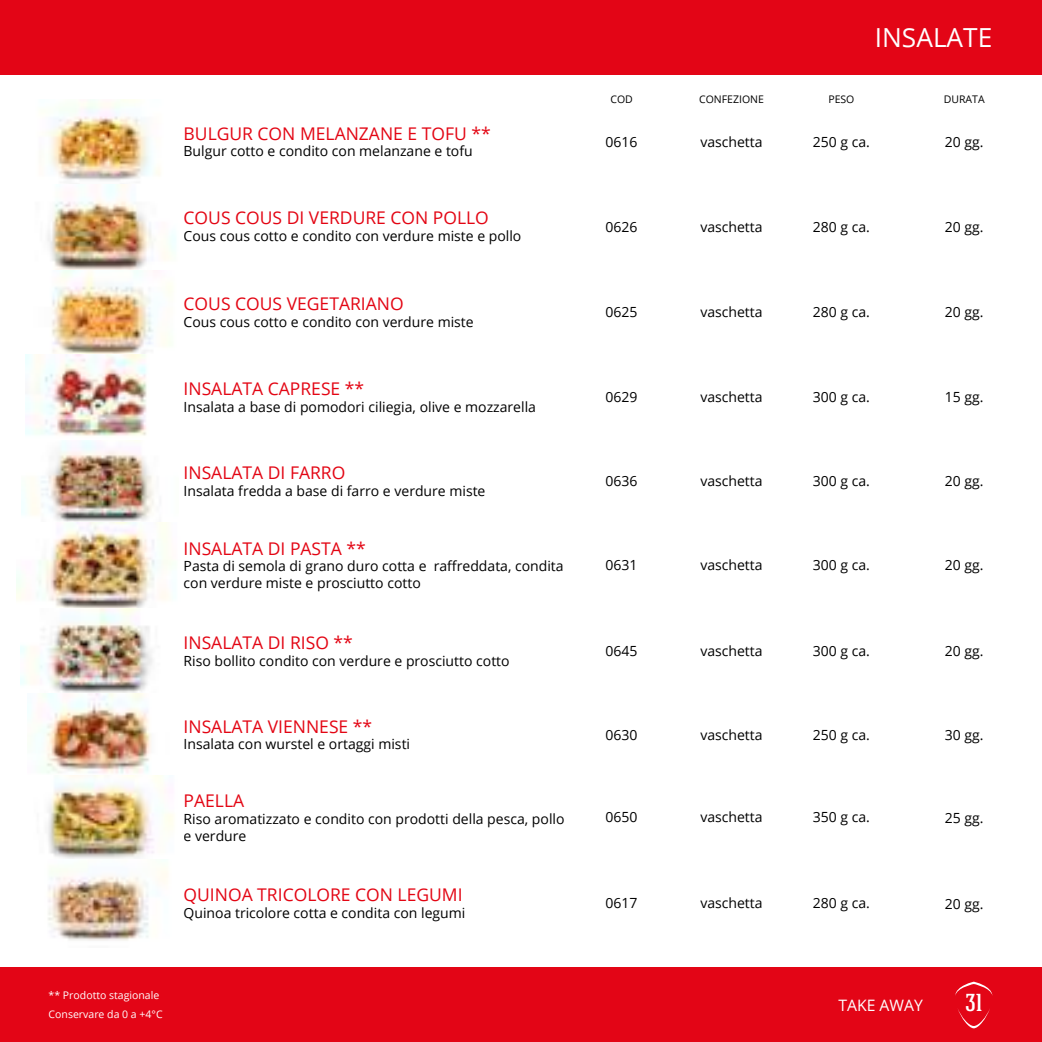
<style>
.page{position:relative;width:1042px;height:1042px;background:#fff}
.page>*{position:absolute;margin:0;border:0;box-sizing:border-box;transform-origin:0 0}
.t1{font:26.25px "Open Sans";color:#fff}
.t2{font:500 24.5px "Hagin Caps";color:#fff}
.t3{font:17.5px "Open Sans";color:#e30513}
.t4{font:15.75px "Open Sans";color:#fff}
.t5{font:14px/16.8px "Open Sans";color:#000}
.t6{font:10.5px "Open Sans";color:#fff}
.t7{font:10.5px "Open Sans";color:#000}
</style>
<div class="page">
<div style="left:0;top:0;width:1042px;height:74px;background:#e30516"></div>
<div style="left:0;top:967px;width:1042px;height:75px;background:#e30516"></div>
<svg style="left:958px;top:1009px;width:32px;height:19px"></svg>
<svg style="left:955px;top:981px;width:37px;height:15px"></svg>
<img style="left:17px;top:521px;width:155px;height:87px">
<img style="left:25px;top:269px;width:147px;height:86px">
<img style="left:22px;top:440px;width:132px;height:81px">
<img style="left:47px;top:184px;width:129px;height:85px">
<img style="left:48px;top:99px;width:112px;height:82px">
<img style="left:20px;top:608px;width:133px;height:85px">
<img style="left:25px;top:355px;width:122px;height:81px">
<img style="left:27px;top:693px;width:125px;height:81px">
<img style="left:48px;top:775px;width:126px;height:84px">
<img style="left:48px;top:867px;width:120px;height:74px">
<p class="t3" style="left:184px;top:121px;width:309px">BULGUR CON MELANZANE E TOFU **</p>
<p class="t5" style="left:184px;top:142px;width:291px">Bulgur cotto e condito con melanzane e tofu</p>
<p class="t3" style="left:184px;top:206px;width:307px">COUS COUS DI VERDURE CON POLLO</p>
<p class="t5" style="left:184px;top:227px;width:339px">Cous cous cotto e condito con verdure miste e pollo</p>
<p class="t3" style="left:184px;top:292px;width:222px">COUS COUS VEGETARIANO</p>
<p class="t5" style="left:184px;top:313px;width:292px">Cous cous cotto e condito con verdure miste</p>
<p class="t3" style="left:184px;top:377px;width:182px">INSALATA CAPRESE **</p>
<p class="t5" style="left:184px;top:398px;width:354px">Insalata a base di pomodori ciliegia, olive e mozzarella</p>
<p class="t3" style="left:184px;top:460px;width:163px">INSALATA DI FARRO</p>
<p class="t5" style="left:184px;top:482px;width:303px">Insalata fredda a base di farro e verdure miste</p>
<p class="t3" style="left:184px;top:536px;width:184px">INSALATA DI PASTA **</p>
<p class="t5" style="left:184px;top:557px;width:382px">Pasta di semola di grano duro cotta e raffreddata, condita con verdure miste e prosciutto cotto</p>
<p class="t3" style="left:184px;top:630px;width:171px">INSALATA DI RISO **</p>
<p class="t5" style="left:184px;top:652px;width:328px">Riso bollito condito con verdure e prosciutto cotto</p>
<p class="t3" style="left:184px;top:714px;width:190px">INSALATA VIENNESE **</p>
<p class="t5" style="left:184px;top:735px;width:228px">Insalata con wurstel e ortaggi misti</p>
<p class="t3" style="left:184px;top:788px;width:62px">PAELLA</p>
<p class="t5" style="left:184px;top:810px;width:382px">Riso aromatizzato e condito con prodotti della pesca, pollo e verdure</p>
<p class="t3" style="left:184px;top:883px;width:280px">QUINOA TRICOLORE CON LEGUMI</p>
<p class="t5" style="left:184px;top:904px;width:283px">Quinoa tricolore cotta e condita con legumi</p>
<p class="t6" style="left:49px;top:988px;width:112px">** Prodotto stagionale</p>
<p class="t6" style="left:49px;top:1007px;width:116px">Conservare da 0 a +4°C</p>
<h1 class="t1" style="left:875px;top:19px;width:119px">INSALATE</h1>
<p class="t7" style="left:610px;top:92px;width:24px">COD</p>
<p class="t7" style="left:699px;top:92px;width:66px">CONFEZIONE</p>
<p class="t7" style="left:828px;top:92px;width:28px">PESO</p>
<p class="t7" style="left:944px;top:92px;width:42px">DURATA</p>
<p class="t5" style="left:605px;top:133px;width:34px">0616</p>
<p class="t5" style="left:605px;top:218px;width:34px">0626</p>
<p class="t5" style="left:700px;top:133px;width:64px">vaschetta</p>
<p class="t5" style="left:700px;top:218px;width:64px">vaschetta</p>
<p class="t5" style="left:813px;top:133px;width:59px">250 g ca.</p>
<p class="t5" style="left:813px;top:218px;width:59px">280 g ca.</p>
<p class="t5" style="left:945px;top:133px;width:40px">20 gg.</p>
<p class="t5" style="left:945px;top:218px;width:40px">20 gg.</p>
<p class="t5" style="left:605px;top:303px;width:34px">0625</p>
<p class="t5" style="left:700px;top:303px;width:64px">vaschetta</p>
<p class="t5" style="left:813px;top:303px;width:59px">280 g ca.</p>
<p class="t5" style="left:945px;top:303px;width:40px">20 gg.</p>
<p class="t5" style="left:605px;top:388px;width:34px">0629</p>
<p class="t5" style="left:700px;top:388px;width:64px">vaschetta</p>
<p class="t5" style="left:813px;top:388px;width:59px">300 g ca.</p>
<p class="t5" style="left:945px;top:388px;width:40px">15 gg.</p>
<p class="t5" style="left:605px;top:472px;width:34px">0636</p>
<p class="t5" style="left:700px;top:472px;width:64px">vaschetta</p>
<p class="t5" style="left:813px;top:472px;width:59px">300 g ca.</p>
<p class="t5" style="left:945px;top:472px;width:40px">20 gg.</p>
<p class="t5" style="left:605px;top:556px;width:34px">0631</p>
<p class="t5" style="left:700px;top:556px;width:64px">vaschetta</p>
<p class="t5" style="left:813px;top:556px;width:59px">300 g ca.</p>
<p class="t5" style="left:945px;top:556px;width:40px">20 gg.</p>
<p class="t5" style="left:605px;top:642px;width:34px">0645</p>
<p class="t5" style="left:700px;top:642px;width:64px">vaschetta</p>
<p class="t5" style="left:813px;top:642px;width:59px">300 g ca.</p>
<p class="t5" style="left:945px;top:642px;width:40px">20 gg.</p>
<p class="t5" style="left:605px;top:726px;width:34px">0630</p>
<p class="t5" style="left:700px;top:726px;width:64px">vaschetta</p>
<p class="t5" style="left:813px;top:726px;width:59px">250 g ca.</p>
<p class="t5" style="left:945px;top:726px;width:40px">30 gg.</p>
<p class="t5" style="left:605px;top:808px;width:34px">0650</p>
<p class="t5" style="left:700px;top:808px;width:64px">vaschetta</p>
<p class="t5" style="left:813px;top:808px;width:59px">350 g ca.</p>
<p class="t5" style="left:945px;top:808px;width:40px">25 gg.</p>
<p class="t5" style="left:605px;top:894px;width:34px">0617</p>
<p class="t5" style="left:700px;top:894px;width:64px">vaschetta</p>
<p class="t5" style="left:813px;top:894px;width:59px">280 g ca.</p>
<p class="t5" style="left:945px;top:895px;width:40px">20 gg.</p>
<p class="t4" style="left:838px;top:994px;width:86px">TAKE AWAY</p>
<h2 class="t2" style="left:965px;top:987px;width:19px">31</h2>
</div>
